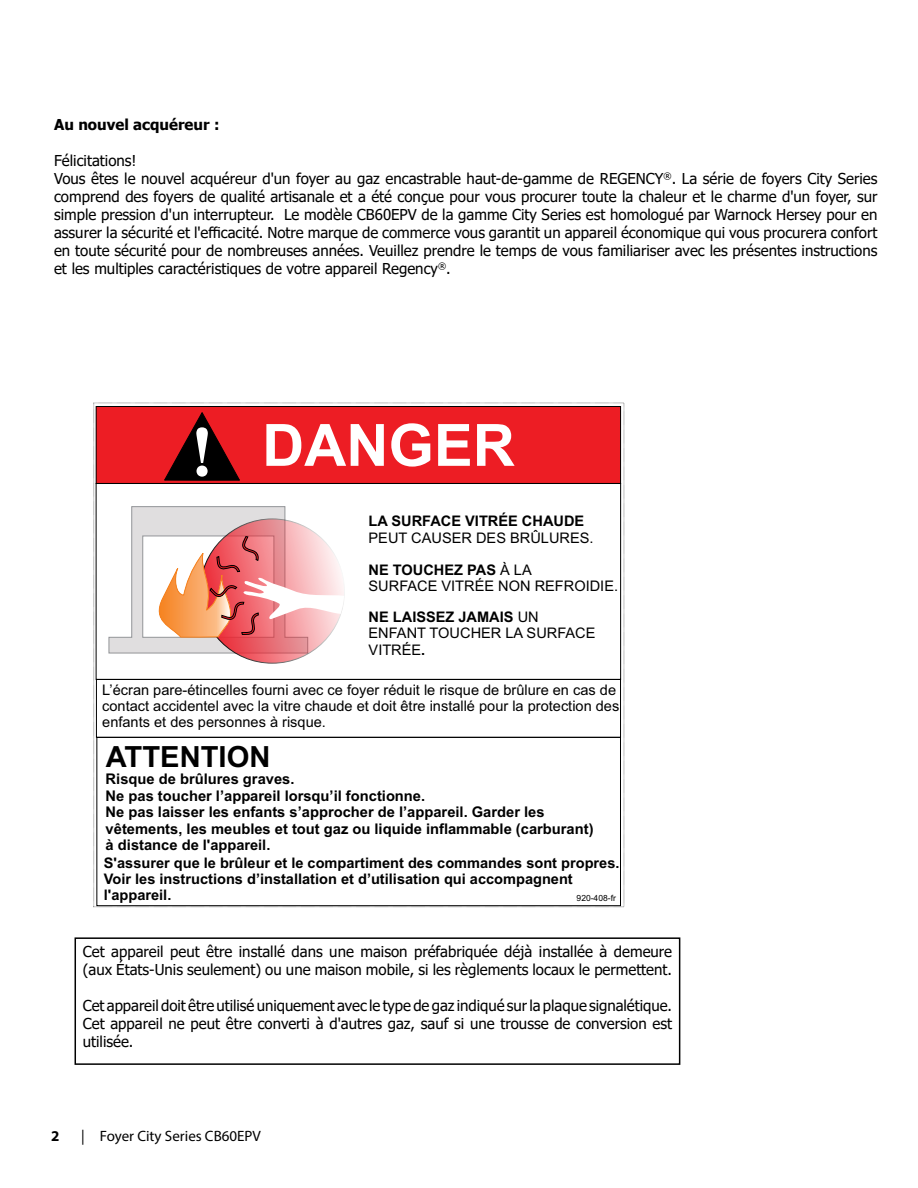
<style>
.page{position:relative;width:918px;height:1188px;background:#fff}
.page>*{position:absolute;margin:0;border:0;box-sizing:border-box;transform-origin:0 0}
.t1{font:700 58.35px "Arial";color:#fff}
.t2{font:700 29.1px "Arial";color:#000}
.t3{font:15px/18px "Tahoma";color:#000}
.t4{font:15px "Myriad Pro";color:#000}
.t5{font:700 15px "Tahoma";color:#000}
.t6{font:700 15px "Myriad Pro";color:#000}
.t7{font:700 14.7px/16.5px "Arial";color:#000}
.t8{font:14.55px/16.4px "Arial";color:#000}
.t9{font:700 14.55px/16.4px "Arial";color:#000}
.t10{font:8.55px "Arial";color:#000}
.s1{font-family:"Exotic 350 BT";font-size:72.9px}
.s2{font-weight:700}
.s3{font-size:14.55px}
.s4{font-style:inherit}
</style>
<div class="page">
<svg style="left:200px;top:519px;width:144px;height:144px"></svg>
<svg style="left:109px;top:506px;width:235px;height:147px"></svg>
<div style="left:96px;top:679px;width:525px;height:58px;border:1px solid #000"></div>
<div style="left:96px;top:406px;width:525px;height:77px;background:#ed1d24"></div>
<div style="left:96px;top:406px;width:525px;height:78px;border:1px solid #000"></div>
<svg style="left:164px;top:412px;width:76px;height:68px"></svg>
<div style="left:97px;top:737px;width:524px;height:169px;border:1px solid #000"></div>
<div style="left:75px;top:937px;width:605px;height:128px;border:2px solid #000"></div>
<p class="t5" style="left:54px;top:114px;width:167px">Au nouvel acquéreur :</p>
<p class="t3" style="left:54px;top:153px;width:825px">Félicitations!<br>Vous êtes le nouvel acquéreur d'un foyer au gaz encastrable haut-de-gamme de REGENCY<sup>®</sup>. La série de foyers City Series comprend des foyers de qualité artisanale et a été conçue pour vous procurer toute la chaleur et le charme d'un foyer, sur simple pression d'un interrupteur. Le modèle CB60EPV de la gamme City Series est homologué par Warnock Hersey pour en assurer la sécurité et l'efficacité. Notre marque de commerce vous garantit un appareil économique qui vous procurera confort en toute sécurité pour de nombreuses années. Veuillez prendre le temps de vous familiariser avec les présentes instructions et les multiples caractéristiques de votre appareil Regency<sup>®</sup>.</p>
<h1 class="t1" style="left:190px;top:404px;width:326px"><span class="s1">!</span> DANGER</h1>
<p class="t9" style="left:369px;top:513px;width:217px">LA SURFACE VITRÉE CHAUDE</p>
<p class="t8" style="left:369px;top:521px;width:226px;line-height:32px">PEUT CAUSER DES BRÛLURES.<br><span class="s2">NE TOUCHEZ PAS</span> À LA</p>
<p class="t8" style="left:369px;top:570px;width:251px;line-height:31.2px">SURFACE VITRÉE NON REFROIDIE.<br><span class="s2">NE LAISSEZ JAMAIS</span> UN</p>
<p class="t8" style="left:369px;top:625px;width:228px">ENFANT TOUCHER LA SURFACE<br>VITRÉE<span class="s2">.</span></p>
<p class="t8" style="left:102px;top:681px;width:519px">L’écran pare-étincelles fourni avec ce foyer réduit le risque de brûlure en cas de contact accidentel avec la vitre chaude et doit être installé pour la protection des enfants et des personnes à risque.</p>
<h2 class="t2" style="left:106px;top:737px;width:166px">ATTENTION</h2>
<p class="t7" style="left:106px;top:771px;width:489px">Risque de brûlures graves.<br>Ne pas toucher l’appareil lorsqu’il fonctionne.<br>Ne pas laisser les enfants s’approcher de l’appareil. Garder les vêtements, les meubles et tout gaz ou liquide inflammable (carburant) à distance de <span class="s3">l'appareil</span>.</p>
<p class="t9" style="left:104px;top:855px;width:517px">S'assurer que le brûleur et le compartiment des commandes sont propres.<br>Voir les instructions d’installation et d’utilisation qui accompagnent l'appareil.</p>
<p class="t10" style="left:577px;top:892px;width:41px">920-408-fr</p>
<p class="t3" style="left:83px;top:944px;width:591px"><span class="s4">C</span>et appareil peut être installé dans une maison préfabriquée déjà installée à demeure (aux États-Unis seulement) ou une maison mobile, si les règlements locaux le permettent.</p>
<p class="t3" style="left:83px;top:998px;width:591px;text-align:justify">Cet appareil doit être utilisé uniquement avec le type de gaz indiqué sur la plaque signalétique.<br>Cet appareil ne peut être converti à d'autres gaz, sauf si une trousse de conversion est utilisée.</p>
<p class="t6" style="left:51px;top:1126px;width:10px">2</p>
<p class="t4" style="left:81px;top:1127px;width:181px">| Foyer City Series CB60EPV</p>
</div>
